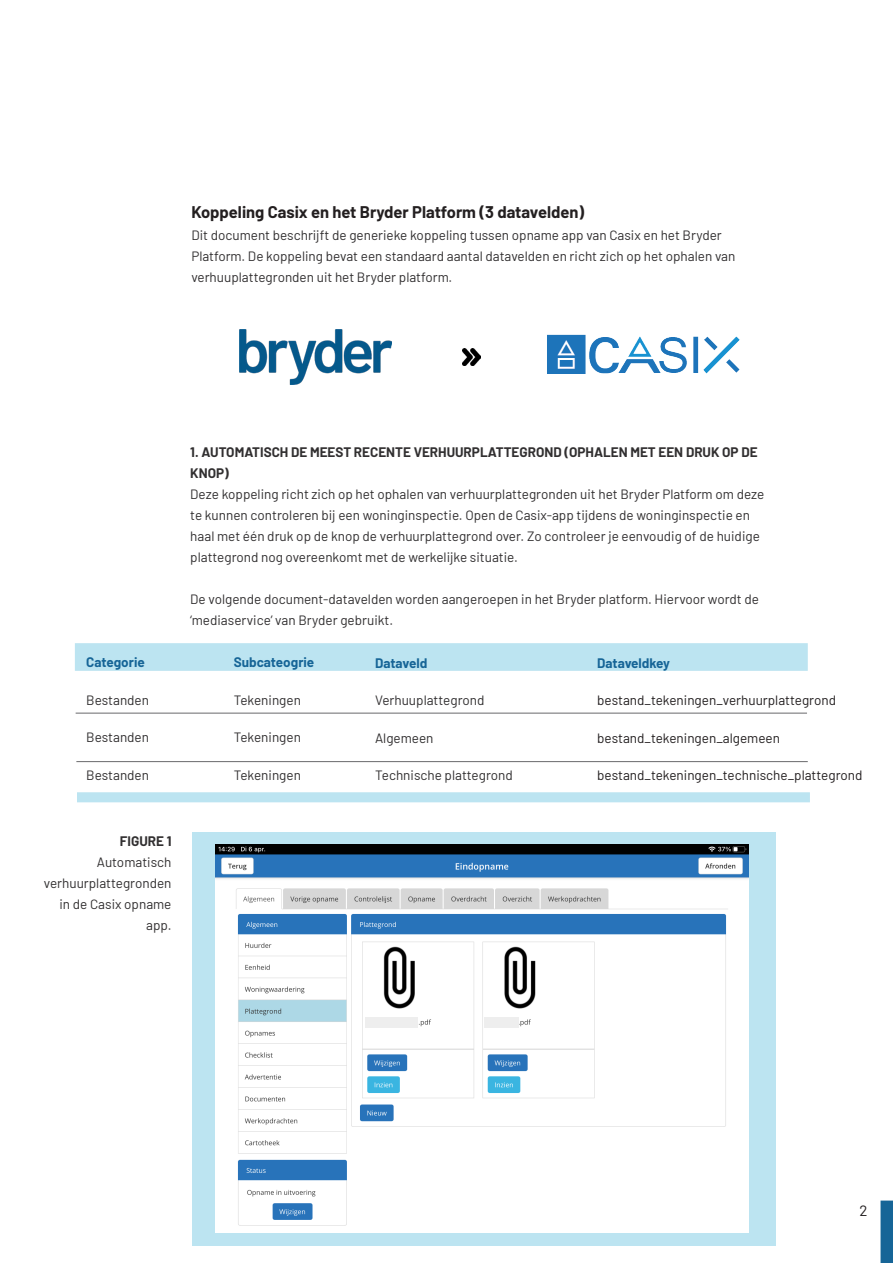
<style>
.page{position:relative;width:893px;height:1263px;background:#fff}
.page>*{position:absolute;margin:0;border:0;box-sizing:border-box;transform-origin:0 0}
.t1{font:700 16.5px "Barlow";color:#231f20}
.t2{font:15px "Barlow";color:#231f20}
.Body_tekst{font:13.5px/21px "Barlow";color:#312f30}
.Body_tekst-2{font:13.5px "Barlow";color:#231f20}
.Body_tekst-3{font:700 13.5px/21px "Barlow";color:#312f30}
.Body_tekst-4{font:700 13.5px "Barlow";color:#166597}
</style>
<div class="page">
<div style="left:881px;top:1201px;width:12px;height:62px;background:#166597"></div>
<div style="left:880px;top:1200px;width:13px;height:63px;border:2px solid #166597"></div>
<img style="left:547px;top:334px;width:193px;height:40px">
<img style="left:463px;top:348px;width:17px;height:18px">
<img style="left:240px;top:329px;width:152px;height:56px">
<div style="left:75px;top:643px;width:733px;height:28px;background:#bce4f1;border:2px solid #bce4f1"></div>
<div style="left:77px;top:792px;width:733px;height:10px;background:#bce4f1;border:2px solid #bce4f1"></div>
<hr style="left:76px;top:713px;width:731px;height:1px;background:#69696c">
<div style="left:192px;top:832px;width:584px;height:414px;background:#bce4f1"></div>
<img style="left:215px;top:844px;width:534px;height:388px">
<hr style="left:76px;top:761px;width:732px;height:1px;background:#69696c">
<div style="left:365px;top:1018px;width:53px;height:10px;background:#eee"></div>
<div style="left:484px;top:1018px;width:34px;height:10px;background:#eee"></div>
<p class="t1" style="left:191px;top:200px;width:394px">Koppeling Casix en het Bryder Platform (3 datavelden)</p>
<p class="Body_tekst" style="left:191px;top:223px;width:546px">Dit document beschrijft de generieke koppeling tussen opname app van Casix en het Bryder<br>Platform. De koppeling bevat een standaard aantal datavelden en richt zich op het ophalen van verhuuplattegronden uit het Bryder platform.</p>
<p class="Body_tekst-4" style="left:86px;top:652px;width:60px">Categorie</p>
<p class="Body_tekst" style="left:86px;top:688px;width:64px">Bestanden</p>
<p class="Body_tekst" style="left:86px;top:726px;width:64px">Bestanden</p>
<p class="Body_tekst" style="left:86px;top:763px;width:64px">Bestanden</p>
<p class="Body_tekst-3" style="left:190px;top:440px;width:569px">1. AUTOMATISCH DE MEEST RECENTE VERHUURPLATTEGROND (OPHALEN MET EEN DRUK OP DE<br>KNOP)</p>
<p class="Body_tekst" style="left:190px;top:482px;width:576px">Deze koppeling richt zich op het ophalen van verhuurplattegronden uit het Bryder Platform om deze te kunnen controleren bij een woninginspectie. Open de Casix-app tijdens de woninginspectie en haal met één druk op de knop de verhuurplattegrond over. Zo controleer je eenvoudig of de huidige plattegrond nog overeenkomt met de werkelijke situatie.</p>
<p class="Body_tekst" style="left:190px;top:587px;width:570px">De volgende document-datavelden worden aangeroepen in het Bryder platform. Hiervoor wordt de ‘mediaservice’ van Bryder gebruikt.</p>
<p class="Body_tekst-4" style="left:234px;top:653px;width:82px">Subcateogrie</p>
<p class="Body_tekst" style="left:234px;top:688px;width:69px">Tekeningen</p>
<p class="Body_tekst" style="left:234px;top:726px;width:69px">Tekeningen</p>
<p class="Body_tekst" style="left:234px;top:763px;width:69px">Tekeningen</p>
<p class="Body_tekst-4" style="left:375px;top:653px;width:54px">Dataveld</p>
<p class="Body_tekst" style="left:375px;top:689px;width:111px">Verhuuplattegrond</p>
<p class="Body_tekst" style="left:375px;top:726px;width:60px">Algemeen</p>
<p class="Body_tekst" style="left:375px;top:764px;width:139px">Technische plattegrond</p>
<p class="Body_tekst-4" style="left:597px;top:653px;width:74px">Dataveldkey</p>
<p class="Body_tekst-2" style="left:597px;top:690px;width:240px">bestand_tekeningen_verhuurplattegrond</p>
<p class="Body_tekst-2" style="left:597px;top:728px;width:184px">bestand_tekeningen_algemeen</p>
<p class="Body_tekst-2" style="left:597px;top:765px;width:267px">bestand_tekeningen_technische_plattegrond</p>
<p class="Body_tekst-3" style="left:120px;top:829px;width:53px">FIGURE 1</p>
<p class="Body_tekst" style="left:44px;top:850px;width:129px;text-align:right">Automatisch verhuurplattegronden in de Casix opname app.</p>
<p class="t2" style="left:860px;top:1200px;width:10px">2</p>
</div>
